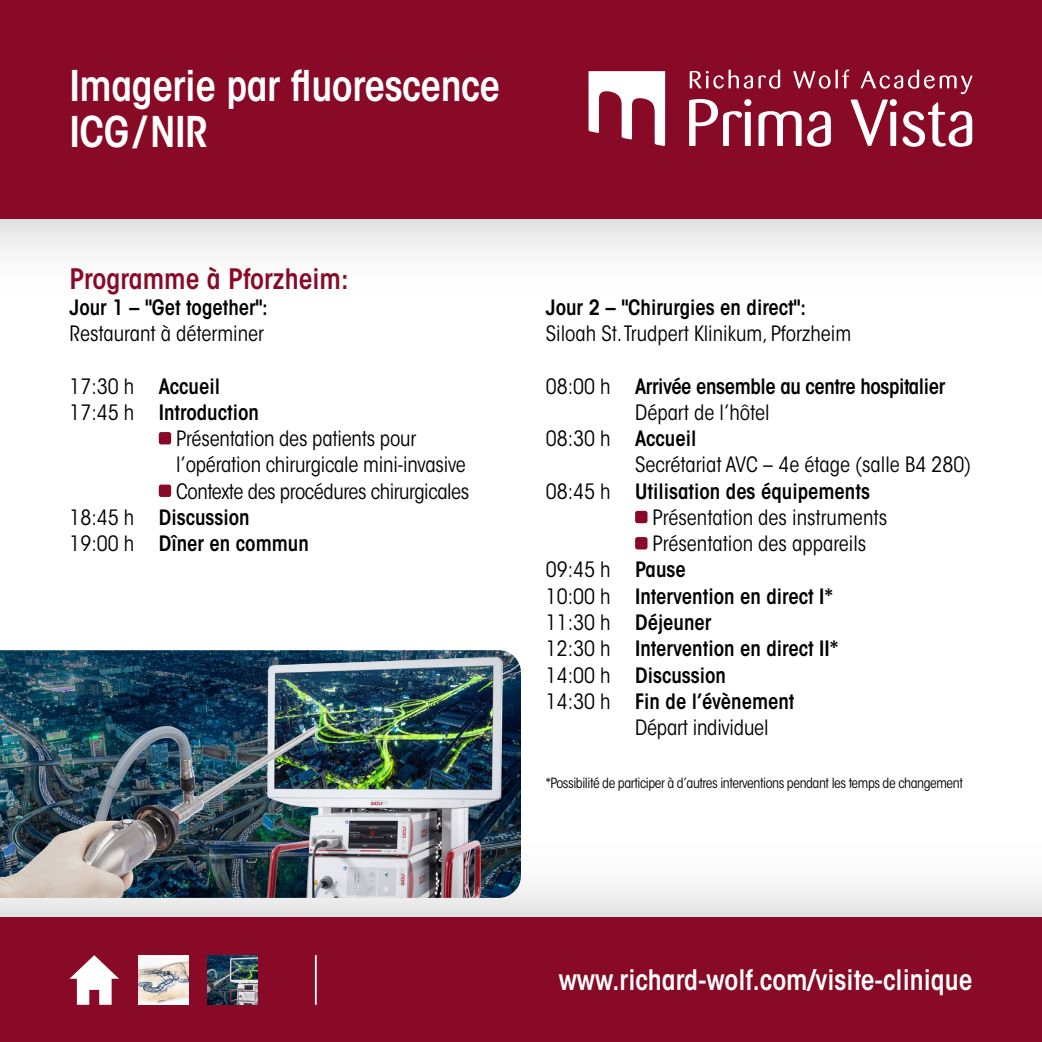
<style>
.page{position:relative;width:1042px;height:1042px;background:#fff}
.page>*{position:absolute;margin:0;border:0;box-sizing:border-box;transform-origin:0 0}
.t1{font:600 condensed 42px/46.2px "ITC Avant Garde Std";letter-spacing:-.01em;color:#fff}
.t2{font:600 condensed 28px "ITC Avant Garde Std";color:#fff}
.t3{font:600 condensed 28px "ITC Avant Garde Std";color:#880a26}
.t4{font:condensed 21px "ITC Avant Garde Std";letter-spacing:-.005em;color:#000}
.t5{font:600 condensed 21px "ITC Avant Garde Std";color:#000}
.t6{font:600 condensed 21px "ITC Avant Garde Std";letter-spacing:-.02em;color:#000}
.t7{font:condensed 14px "ITC Avant Garde Std";letter-spacing:-.03em;color:#000}
.s1{font-weight:400}
.s2{font-weight:600}
</style>
<div class="page">
<div style="left:0;top:218px;width:1042px;height:99px;background:linear-gradient(to bottom,#e7e7e7,#fff)"></div>
<div style="left:0;top:819px;width:1042px;height:99px;background:linear-gradient(to bottom,#fff,#e8e8e8)"></div>
<div style="left:0;top:0;width:1042px;height:218px;background:#880a26"></div>
<svg style="left:689px;top:99px;width:62px;height:47px"></svg>
<svg style="left:758px;top:111px;width:73px;height:36px"></svg>
<svg style="left:690px;top:70px;width:90px;height:19px"></svg>
<svg style="left:793px;top:71px;width:37px;height:18px"></svg>
<hr style="left:835px;top:70px;width:3px;height:18px;background:#fff">
<svg style="left:842px;top:69px;width:130px;height:78px"></svg>
<svg style="left:588px;top:71px;width:77px;height:75px"></svg>
<div style="left:0;top:918px;width:1042px;height:124px;background:#880a26"></div>
<svg style="left:69px;top:955px;width:50px;height:50px"></svg>
<hr style="left:315px;top:955px;width:2px;height:50px;background:#fff">
<div style="left:159px;top:432px;width:12px;height:12px;background:#880a26;border-radius:2px"></div>
<div style="left:159px;top:484px;width:12px;height:13px;background:#880a26;border-radius:2px"></div>
<div style="left:635px;top:511px;width:12px;height:12px;background:#880a26;border-radius:2px"></div>
<div style="left:635px;top:537px;width:12px;height:12px;background:#880a26;border-radius:2px"></div>
<img style="left:0;top:650px;width:521px;height:248px">
<img style="left:139px;top:955px;width:49px;height:50px">
<img style="left:208px;top:955px;width:49px;height:50px">
<h1 class="t1" style="left:69px;top:62px;width:432px">Imagerie par fluorescence<br>ICG/NIR</h1>
<h2 class="t3" style="left:69px;top:261px;width:281px">Programme à Pforzheim:</h2>
<p class="t5" style="left:69px;top:294px;width:200px">Jour 1 – "Get together":</p>
<p class="t4" style="left:69px;top:321px;width:196px">Restaurant à déterminer</p>
<p class="t5" style="left:69px;top:373px;width:152px"><span class="s1">17:30 h</span> Accueil</p>
<p class="t5" style="left:69px;top:399px;width:191px"><span class="s1">17:45 h</span> Introduction</p>
<p class="t4" style="left:176px;top:426px;width:241px">Présentation des patients pour</p>
<p class="t4" style="left:176px;top:452px;width:291px">l’opération chirurgicale mini-invasive</p>
<p class="t4" style="left:176px;top:478px;width:295px">Contexte des procédures chirurgicales</p>
<p class="t5" style="left:69px;top:504px;width:182px"><span class="s1">18:45 h</span> Discussion</p>
<p class="t5" style="left:69px;top:530px;width:241px"><span class="s1">19:00 h</span> Dîner en commun</p>
<p class="t5" style="left:546px;top:294px;width:262px">Jour 2 – "Chirurgies en direct":</p>
<p class="t4" style="left:546px;top:321px;width:307px">Siloah St. Trudpert Klinikum, Pforzheim</p>
<p class="t6" style="left:546px;top:373px;width:401px"><span class="s1">08:00 h</span> Arrivée ensemble au centre hospitalier</p>
<p class="t4" style="left:635px;top:400px;width:136px">Départ de l’hôtel</p>
<p class="t5" style="left:546px;top:425px;width:152px"><span class="s1">08:30 h</span> Accueil</p>
<p class="t4" style="left:635px;top:452px;width:338px">Secrétariat AVC – 4e étage (salle B4 280)</p>
<p class="t5" style="left:546px;top:478px;width:326px"><span class="s1">08:45 h</span> Utilisation des équipements</p>
<p class="t4" style="left:652px;top:505px;width:236px">Présentation des instruments</p>
<p class="t4" style="left:652px;top:531px;width:215px">Présentation des appareils</p>
<p class="t4" style="left:546px;top:557px;width:141px">09:45 h <span class="s2">Pause</span></p>
<p class="t5" style="left:546px;top:583px;width:289px"><span class="s1">10:00 h</span> Intervention en direct I*</p>
<p class="t5" style="left:546px;top:609px;width:167px"><span class="s1">11:30 h</span> Déjeuner</p>
<p class="t5" style="left:546px;top:635px;width:294px"><span class="s1">12:30 h</span> Intervention en direct II*</p>
<p class="t5" style="left:546px;top:662px;width:182px"><span class="s1">14:00 h</span> Discussion</p>
<p class="t5" style="left:546px;top:688px;width:250px"><span class="s1">14:30 h</span> Fin de l’évènement</p>
<p class="t4" style="left:635px;top:715px;width:135px">Départ individuel</p>
<p class="t7" style="left:546px;top:774px;width:418px">*Possibilité de participer à d’autres interventions pendant les temps de changement</p>
<h2 class="t2" style="left:559px;top:962px;width:415px">www.richard-wolf.com/visite-clinique</h2>
</div>
